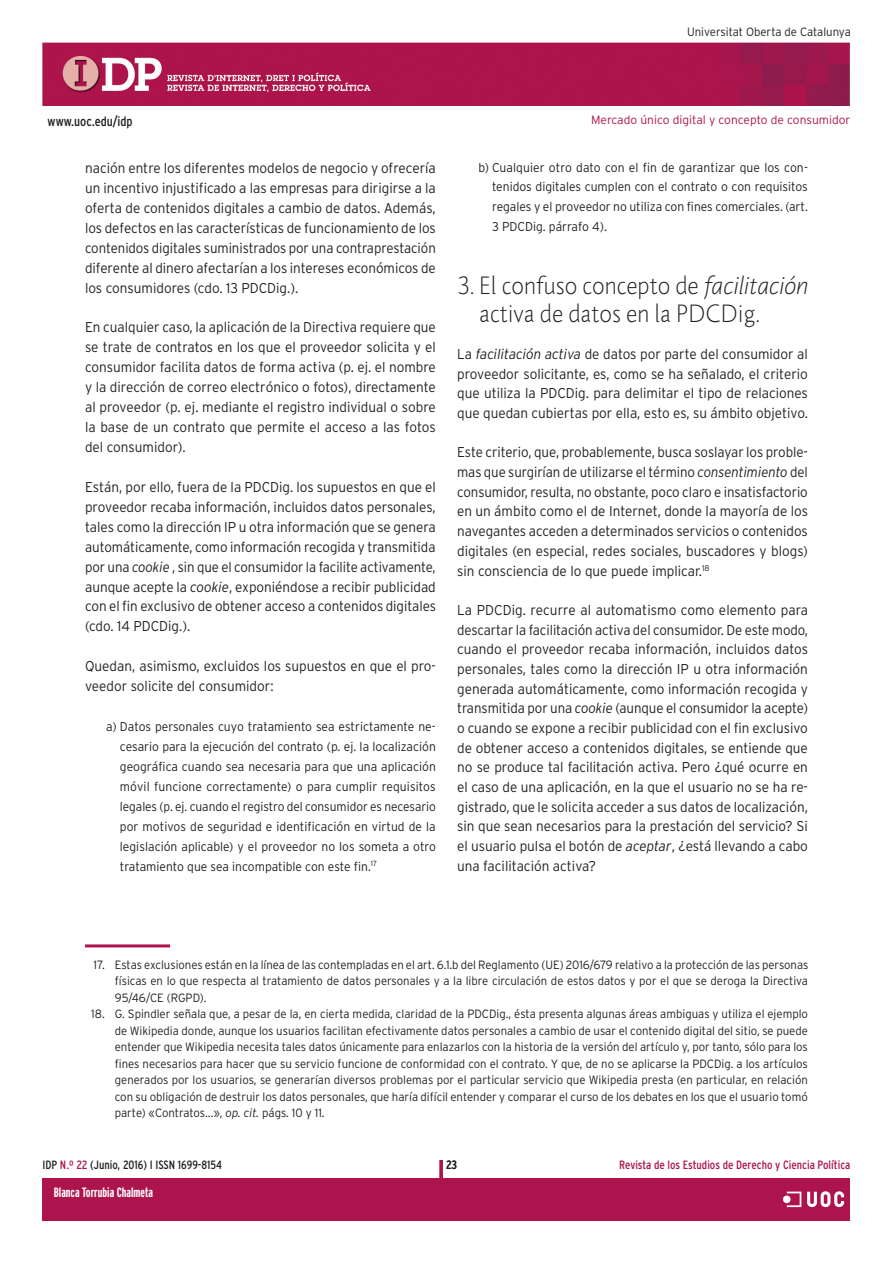
<style>
.page{position:relative;width:893px;height:1263px;background:#fff}
.page>*{position:absolute;margin:0;border:0;box-sizing:border-box;transform-origin:0 0}
._1TITOLTEXTGENERAL{font:300 24px/28.7px "Pragma ND";color:#231f20;scale:.95 1}
.TEXTGENERAL{font:300 14.25px/20px "Interstate";color:#231f20;text-align:justify;scale:.95 1}
.TEXTGENERAL-2{font:300 14.25px/19.6px "Interstate";color:#231f20;text-align:justify;scale:.94 1}
.t1{font:700 extra-condensed 13.5px "Interstate";color:#fff}
.t2{font:condensed 13.5px "Interstate";color:#231f20}
.Textcitat{font:300 12.75px/20px "Interstate";color:#231f20;text-align:justify;scale:.95 1}
.notassegüents{font:300 12px/16.5px "Interstate";color:#231f20;text-align:justify;scale:.95 1}
.notaprimeraambfilet{font:300 12px/16.5px "Interstate";color:#231f20;text-align:justify;scale:.95 1}
.t3{font:condensed 12px "Interstate";color:#ad134c}
.t4{font:300 12px "Interstate";color:#ad134c}
.t5{font:condensed 12px "Interstate";color:#231f20}
.t6{font:700 extra-condensed 12px "Interstate";color:#fff}
.s1{font-style:italic}
.s2{color:#ad134c}
</style>
<div class="page">
<img style="left:43px;top:43px;width:807px;height:63px">
<div style="left:43px;top:1178px;width:807px;height:42px;background:#ad134c"></div>
<div style="left:783px;top:1195px;width:8px;height:8px;background:#fff;border-radius:50%"></div>
<svg style="left:787px;top:1191px;width:57px;height:17px"></svg>
<hr style="left:440px;top:1160px;width:3px;height:44px;background:#ad134c">
<hr style="left:85px;top:944px;width:85px;height:3px;background:#ad134c">
<p class="notassegüents" style="left:687px;top:23px;width:174px">Universitat Oberta de Catalunya</p>
<p class="t2" style="left:48px;top:113px;width:87px">www.uoc.edu/idp</p>
<p class="TEXTGENERAL" style="left:85px;top:158px;width:371px">nación entre los diferentes modelos de negocio y ofrecería un incentivo injustificado a las empresas para dirigirse a la oferta de contenidos digitales a cambio de datos. Además, los defectos en las características de funcionamiento de los contenidos digitales suministrados por una contraprestación diferente al dinero afectarían a los intereses económicos de los consumidores (cdo. 13 PDCDig.).</p>
<p class="TEXTGENERAL" style="left:85px;top:317px;width:371px">En cualquier caso, la aplicación de la Directiva requiere que se trate de contratos en los que el proveedor solicita y el consumidor facilita datos de forma activa (p. ej. el nombre y la dirección de correo electrónico o fotos), directamente al proveedor (p. ej. mediante el registro individual o sobre la base de un contrato que permite el acceso a las fotos del consumidor).</p>
<p class="TEXTGENERAL" style="left:85px;top:477px;width:371px">Están, por ello, fuera de la PDCDig. los supuestos en que el proveedor recaba información, incluidos datos personales, tales como la dirección IP u otra información que se genera automáticamente, como información recogida y transmitida por una <span class="s1">cookie</span> , sin que el consumidor la facilite activamente, aunque acepte la <span class="s1">cookie</span>, exponiéndose a recibir publicidad con el fin exclusivo de obtener acceso a contenidos digitales (cdo. 14 PDCDig.).</p>
<p class="TEXTGENERAL" style="left:85px;top:656px;width:371px">Quedan, asimismo, excluidos los supuestos en que el pro&shy;veedor solicite del consumidor:</p>
<p class="Textcitat" style="left:120px;top:716px;width:334px;text-indent:-14px">a) Datos personales cuyo tratamiento sea estrictamente ne&shy;cesario para la ejecución del contrato (p. ej. la localización geográfica cuando sea necesaria para que una aplicación móvil funcione correctamente) o para cumplir requisitos legales (p. ej. cuando el registro del consumidor es necesario por motivos de seguridad e identificación en virtud de la legislación aplicable) y el proveedor no los someta a otro tratamiento que sea incompatible con este fin.<sup>17</sup></p>
<p class="t4" style="left:591px;top:113px;width:261px">Mercado único digital y concepto de consumidor</p>
<p class="Textcitat" style="left:492px;top:157px;width:334px;text-indent:-14px">b) Cualquier otro dato con el fin de garantizar que los con&shy;tenidos digitales cumplen con el contrato o con requisitos regales y el proveedor no utiliza con fines comerciales. (art.<br>3 PDCDig. párrafo 4).</p>
<p class="_1TITOLTEXTGENERAL" style="left:479px;top:271px;width:347px;text-indent:-22px">3. El confuso concepto de <span class="s1">facilitación </span>activa de datos en la PDCDig.</p>
<p class="TEXTGENERAL" style="left:457px;top:344px;width:371px">La <span class="s1">facilitación activa</span> de datos por parte del consumidor al proveedor solicitante, es, como se ha señalado, el criterio que utiliza la PDCDig. para delimitar el tipo de relaciones que quedan cubiertas por ella, esto es, su ámbito objetivo.</p>
<p class="TEXTGENERAL-2" style="left:457px;top:442px;width:375px">Este criterio, que, probablemente, busca soslayar los proble&shy;mas que surgirían de utilizarse el término <span class="s1">consentimiento</span> del consumidor, resulta, no obstante, poco claro e insatisfactorio en un ámbito como el de Internet, donde la mayoría de los navegantes acceden a determinados servicios o contenidos digitales (en especial, redes sociales, buscadores y blogs) sin consciencia de lo que puede implicar.<sup>18</sup></p>
<p class="TEXTGENERAL" style="left:457px;top:600px;width:371px">La PDCDig. recurre al automatismo como elemento para descartar la facilitación activa del consumidor. De este modo, cuando el proveedor recaba información, incluidos datos personales, tales como la dirección IP u otra información generada automáticamente, como información recogida y transmitida por una <span class="s1">cookie</span> (aunque el consumidor la acepte) o cuando se expone a recibir publicidad con el fin exclusivo de obtener acceso a contenidos digitales, se entiende que no se produce tal facilitación activa. Pero ¿qué ocurre en el caso de una aplicación, en la que el usuario no se ha re&shy;gistrado, que le solicita acceder a sus datos de localización, sin que sean necesarios para la prestación del servicio? Si el usuario pulsa el botón de <span class="s1">aceptar</span>, ¿está llevando a cabo una facilitación activa?</p>
<p class="notaprimeraambfilet" style="left:115px;top:956px;width:732px;text-indent:-21px">17. Estas exclusiones están en la línea de las contempladas en el art. 6.1.b del Reglamento (UE) 2016/679 relativo a la protección de las personas físicas en lo que respecta al tratamiento de datos personales y a la libre circulación de estos datos y por el que se deroga la Directiva 95/46/CE (RGPD).</p>
<p class="notassegüents" style="left:115px;top:1006px;width:731px;text-indent:-24px">18. G. Spindler señala que, a pesar de la, en cierta medida, claridad de la PDCDig., ésta presenta algunas áreas ambiguas y utiliza el ejemplo de Wikipedia donde, aunque los usuarios facilitan efectivamente datos personales a cambio de usar el contenido digital del sitio, se puede entender que Wikipedia necesita tales datos únicamente para enlazarlos con la historia de la versión del artículo y, por tanto, sólo para los fines necesarios para hacer que su servicio funcione de conformidad con el contrato. Y que, de no se aplicarse la PDCDig. a los artículos generados por los usuarios, se generarían diversos problemas por el particular servicio que Wikipedia presta (en particular, en relación con su obligación de destruir los datos personales, que haría difícil entender y comparar el curso de los debates en los que el usuario tomó parte) «Contratos…», <span class="s1">op. cit.</span> págs. 10 y 11.</p>
<p class="t5" style="left:446px;top:1158px;width:13px">23</p>
<p class="t5" style="left:43px;top:1158px;width:181px">IDP <span class="s2">N.º 22</span> (Junio, 2016) I ISSN 1699-8154</p>
<p class="t3" style="left:619px;top:1158px;width:233px">Revista de los Estudios de Derecho y Ciencia Política</p>
<p class="t1" style="left:54px;top:1185px;width:66px">Jose R. Agust na</p>
<p class="t6" style="left:54px;top:1185px;width:31px">Eloi Puig</p>
<p class="t6" style="left:59px;top:1185px;width:31px">Eloi Puig</p>
<p class="t1" style="left:54px;top:1185px;width:101px">Blanca Torrubia Chalmeta</p>
</div>
